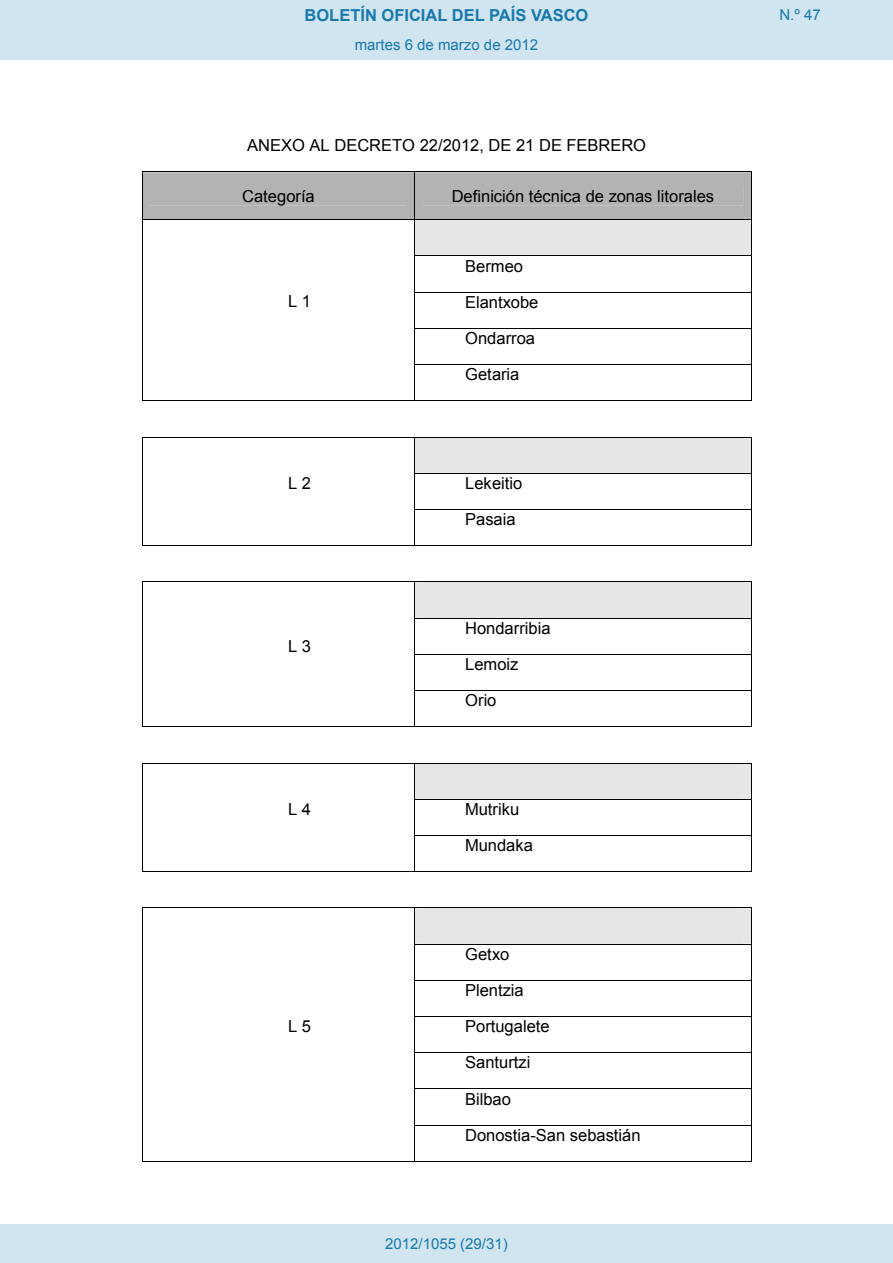
<style>
.page{position:relative;width:893px;height:1263px;background:#fff}
.page>*{position:absolute;margin:0;border:0;box-sizing:border-box;transform-origin:0 0}
.t1{font:16.5px/36.2px "Arial";color:#000}
.t2{font:700 16.5px "Arial";color:#1879ad}
.Paginacion_Centro{font:15px "Arial";color:#1879ad}
</style>
<div class="page">
<svg style="left:142px;top:172px;width:610px;height:84px"></svg>
<hr style="left:142px;top:256px;width:1px;height:36px;background:#000">
<hr style="left:414px;top:256px;width:1px;height:36px;background:#000">
<hr style="left:751px;top:256px;width:1px;height:36px;background:#000">
<hr style="left:415px;top:292px;width:336px;height:1px;background:#000">
<hr style="left:142px;top:292px;width:1px;height:36px;background:#000">
<hr style="left:414px;top:292px;width:1px;height:36px;background:#000">
<hr style="left:751px;top:292px;width:1px;height:36px;background:#000">
<hr style="left:415px;top:328px;width:336px;height:1px;background:#000">
<hr style="left:142px;top:329px;width:1px;height:35px;background:#000">
<hr style="left:414px;top:329px;width:1px;height:35px;background:#000">
<hr style="left:751px;top:329px;width:1px;height:35px;background:#000">
<hr style="left:415px;top:364px;width:336px;height:1px;background:#000">
<hr style="left:142px;top:365px;width:1px;height:35px;background:#000">
<hr style="left:414px;top:365px;width:1px;height:35px;background:#000">
<hr style="left:751px;top:365px;width:1px;height:35px;background:#000">
<hr style="left:143px;top:400px;width:168px;height:1px;background:#000">
<hr style="left:311px;top:400px;width:103px;height:1px;background:#000">
<hr style="left:415px;top:400px;width:167px;height:1px;background:#000">
<hr style="left:584px;top:400px;width:167px;height:1px;background:#000">
<hr style="left:143px;top:437px;width:168px;height:1px;background:#000">
<hr style="left:311px;top:437px;width:103px;height:1px;background:#000">
<hr style="left:142px;top:437px;width:1px;height:36px;background:#000">
<div style="left:414px;top:437px;width:338px;height:37px;background:#e6e6e6"></div>
<hr style="left:142px;top:474px;width:1px;height:35px;background:#000">
<hr style="left:414px;top:474px;width:1px;height:35px;background:#000">
<hr style="left:751px;top:474px;width:1px;height:35px;background:#000">
<hr style="left:415px;top:509px;width:336px;height:1px;background:#000">
<hr style="left:142px;top:510px;width:1px;height:35px;background:#000">
<hr style="left:414px;top:510px;width:1px;height:35px;background:#000">
<hr style="left:751px;top:510px;width:1px;height:35px;background:#000">
<hr style="left:143px;top:545px;width:168px;height:1px;background:#000">
<hr style="left:311px;top:545px;width:103px;height:1px;background:#000">
<hr style="left:415px;top:545px;width:167px;height:1px;background:#000">
<hr style="left:584px;top:545px;width:167px;height:1px;background:#000">
<hr style="left:143px;top:582px;width:168px;height:1px;background:#000">
<hr style="left:311px;top:582px;width:103px;height:1px;background:#000">
<hr style="left:142px;top:582px;width:1px;height:36px;background:#000">
<div style="left:414px;top:582px;width:338px;height:37px;background:#e6e6e6"></div>
<hr style="left:142px;top:618px;width:1px;height:36px;background:#000">
<hr style="left:414px;top:618px;width:1px;height:36px;background:#000">
<hr style="left:751px;top:618px;width:1px;height:36px;background:#000">
<hr style="left:415px;top:654px;width:336px;height:1px;background:#000">
<hr style="left:142px;top:655px;width:1px;height:35px;background:#000">
<hr style="left:414px;top:655px;width:1px;height:35px;background:#000">
<hr style="left:751px;top:655px;width:1px;height:35px;background:#000">
<hr style="left:415px;top:690px;width:336px;height:1px;background:#000">
<hr style="left:142px;top:691px;width:1px;height:35px;background:#000">
<hr style="left:414px;top:691px;width:1px;height:35px;background:#000">
<hr style="left:751px;top:691px;width:1px;height:35px;background:#000">
<hr style="left:143px;top:726px;width:168px;height:1px;background:#000">
<hr style="left:311px;top:726px;width:103px;height:1px;background:#000">
<hr style="left:415px;top:726px;width:167px;height:1px;background:#000">
<hr style="left:584px;top:726px;width:167px;height:1px;background:#000">
<hr style="left:143px;top:763px;width:168px;height:1px;background:#000">
<hr style="left:311px;top:763px;width:103px;height:1px;background:#000">
<hr style="left:142px;top:763px;width:1px;height:36px;background:#000">
<div style="left:414px;top:763px;width:338px;height:37px;background:#e6e6e6"></div>
<hr style="left:142px;top:799px;width:1px;height:36px;background:#000">
<hr style="left:414px;top:799px;width:1px;height:36px;background:#000">
<hr style="left:751px;top:799px;width:1px;height:36px;background:#000">
<hr style="left:415px;top:835px;width:336px;height:1px;background:#000">
<hr style="left:142px;top:836px;width:1px;height:35px;background:#000">
<hr style="left:414px;top:836px;width:1px;height:35px;background:#000">
<hr style="left:751px;top:836px;width:1px;height:35px;background:#000">
<hr style="left:143px;top:871px;width:168px;height:1px;background:#000">
<hr style="left:311px;top:871px;width:103px;height:1px;background:#000">
<hr style="left:415px;top:871px;width:167px;height:1px;background:#000">
<hr style="left:584px;top:871px;width:167px;height:1px;background:#000">
<hr style="left:143px;top:907px;width:168px;height:1px;background:#000">
<hr style="left:311px;top:907px;width:103px;height:1px;background:#000">
<hr style="left:142px;top:908px;width:1px;height:36px;background:#000">
<div style="left:414px;top:907px;width:338px;height:38px;background:#e6e6e6"></div>
<hr style="left:142px;top:944px;width:1px;height:36px;background:#000">
<hr style="left:414px;top:944px;width:1px;height:36px;background:#000">
<hr style="left:751px;top:944px;width:1px;height:36px;background:#000">
<hr style="left:415px;top:980px;width:336px;height:1px;background:#000">
<hr style="left:142px;top:981px;width:1px;height:35px;background:#000">
<hr style="left:414px;top:981px;width:1px;height:35px;background:#000">
<hr style="left:751px;top:981px;width:1px;height:35px;background:#000">
<hr style="left:415px;top:1016px;width:336px;height:1px;background:#000">
<hr style="left:142px;top:1017px;width:1px;height:35px;background:#000">
<hr style="left:414px;top:1017px;width:1px;height:35px;background:#000">
<hr style="left:751px;top:1017px;width:1px;height:35px;background:#000">
<hr style="left:415px;top:1052px;width:336px;height:1px;background:#000">
<hr style="left:142px;top:1053px;width:1px;height:35px;background:#000">
<hr style="left:414px;top:1053px;width:1px;height:35px;background:#000">
<hr style="left:751px;top:1053px;width:1px;height:35px;background:#000">
<hr style="left:415px;top:1088px;width:336px;height:1px;background:#000">
<hr style="left:142px;top:1089px;width:1px;height:36px;background:#000">
<hr style="left:414px;top:1089px;width:1px;height:36px;background:#000">
<hr style="left:751px;top:1089px;width:1px;height:36px;background:#000">
<hr style="left:415px;top:1125px;width:336px;height:1px;background:#000">
<hr style="left:142px;top:1125px;width:1px;height:36px;background:#000">
<hr style="left:143px;top:1161px;width:271px;height:1px;background:#000">
<hr style="left:414px;top:1125px;width:1px;height:36px;background:#000">
<hr style="left:415px;top:1161px;width:336px;height:1px;background:#000">
<hr style="left:751px;top:1125px;width:1px;height:36px;background:#000">
<div style="left:0;top:0;width:893px;height:60px;background:#d0e5f0"></div>
<div style="left:0;top:1225px;width:893px;height:38px;background:#d0e5f0"></div>
<p class="t2" style="left:305px;top:4px;width:285px">BOLETÍN OFICIAL DEL PAÍS VASCO</p>
<p class="Paginacion_Centro" style="left:779px;top:5px;width:43px">N.º 47</p>
<p class="Paginacion_Centro" style="left:355px;top:35px;width:185px">martes 6 de marzo de 2012</p>
<p class="t1" style="left:247px;top:128px;width:400px">ANEXO AL DECRETO 22/2012, DE 21 DE FEBRERO</p>
<p class="t1" style="left:242px;top:178px;width:74px">Categoría</p>
<p class="t1" style="left:452px;top:178px;width:264px">Definición técnica de zonas litorales</p>
<p class="t1" style="left:288px;top:284px;width:25px">L 1</p>
<p class="t1" style="left:465px;top:248px;width:75px">Bermeo<br>Elantxobe<br>Ondarroa</p>
<p class="t1" style="left:465px;top:356px;width:56px">Getaria</p>
<p class="t1" style="left:288px;top:465px;width:25px">L 2</p>
<p class="t1" style="left:465px;top:465px;width:59px">Lekeitio<br>Pasaia</p>
<p class="t1" style="left:288px;top:628px;width:25px">L 3</p>
<p class="t1" style="left:465px;top:610px;width:87px">Hondarribia<br>Lemoiz</p>
<p class="t1" style="left:465px;top:682px;width:33px">Orio</p>
<p class="t1" style="left:288px;top:791px;width:25px">L 4</p>
<p class="t1" style="left:465px;top:791px;width:69px">Mutriku<br>Mundaka</p>
<p class="t1" style="left:288px;top:1008px;width:25px">L 5</p>
<p class="t1" style="left:465px;top:936px;width:60px">Getxo<br>Plentzia</p>
<p class="t1" style="left:465px;top:1008px;width:86px">Portugalete<br>Santurtzi<br>Bilbao</p>
<p class="t1" style="left:465px;top:1117px;width:177px">Donostia-San sebastián</p>
<p class="Paginacion_Centro" style="left:385px;top:1234px;width:124px">2012/1055 (29/31)</p>
</div>
